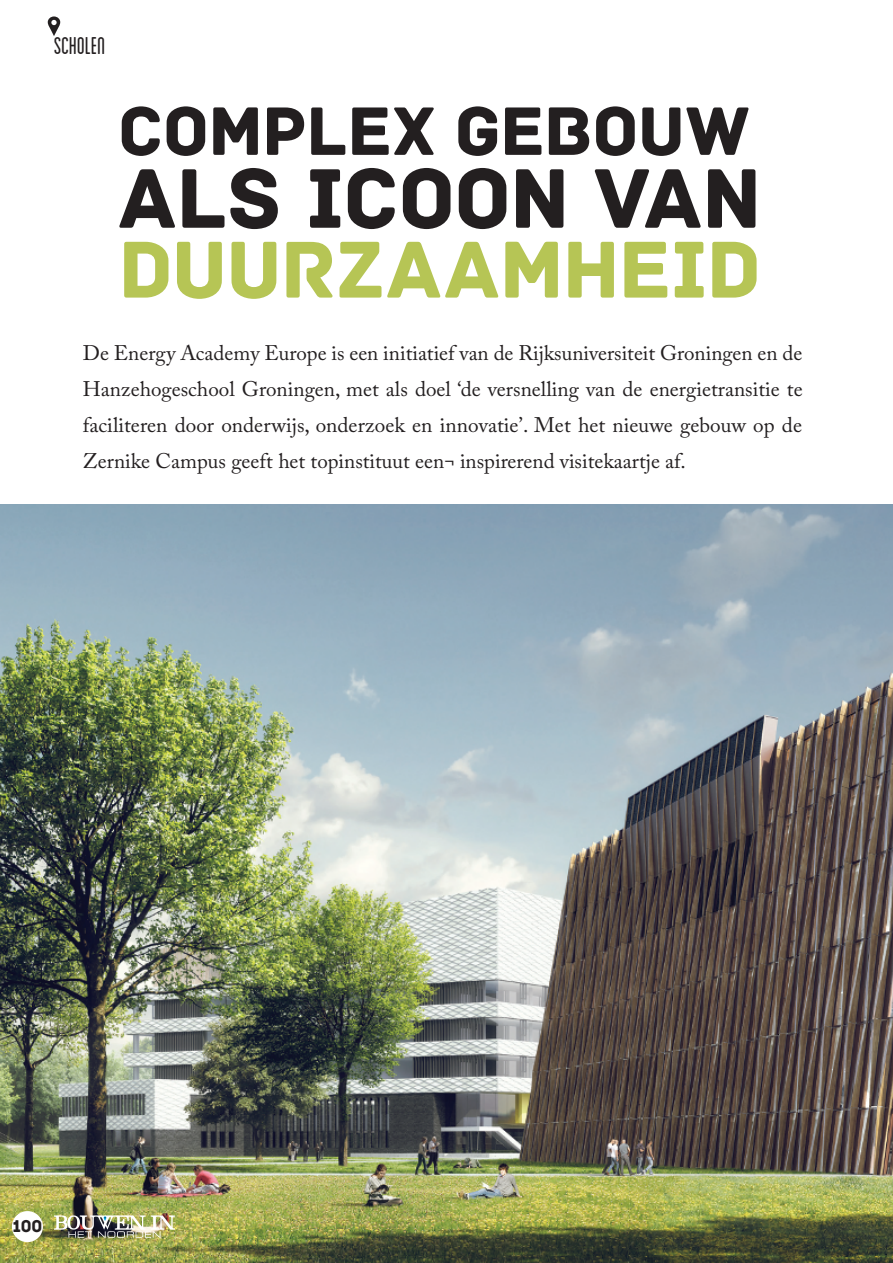
<style>
.page{position:relative;width:893px;height:1263px;background:#fff}
.page>*{position:absolute;margin:0;border:0;box-sizing:border-box;transform-origin:0 0}
.t1{font:88.8px "Archive";letter-spacing:-.015em;color:#231f20}
.Article_Title_02{font:84.75px "Archive";letter-spacing:-.02em;color:#b6c555}
.t2{font:72px "Archive";letter-spacing:-.015em;color:#231f20}
.t3{font:condensed 25.5px "Blanch";color:#231f20}
.Article_Intro{font:21px/36px "Adobe Caslon Pro";color:#231f20;text-align:justify}
.t4{font:18px "Archive";color:#231f20}
</style>
<div class="page">
<img style="left:0;top:504px;width:893px;height:759px">
<svg style="left:48px;top:16px;width:12px;height:20px"></svg>
<svg style="left:51px;top:20px;width:6px;height:5px"></svg>
<img style="left:54px;top:1215px;width:121px;height:23px">
<div style="left:12px;top:1211px;width:31px;height:31px;background:#fff;border-radius:50%"></div>
<p class="t3" style="left:54px;top:32px;width:53px">SCHOLEN</p>
<p class="t2" style="left:118px;top:89px;width:634px">COMPLEX GEBOUW</p>
<p class="t1" style="left:118px;top:146px;width:646px">ALS ICOON VAN</p>
<p class="Article_Title_02" style="left:118px;top:220px;width:645px">DUURZAAMHEID</p>
<p class="Article_Intro" style="left:83px;top:335px;width:721px">De Energy Academy Europe is een initiatief van de Rijksuniversiteit Groningen en de Hanzehogeschool Groningen, met als doel ‘de versnelling van de energietransitie te faciliteren door onderwijs, onderzoek en innovatie’. Met het nieuwe gebouw op de Zernike Campus geeft het topinstituut een¬ inspirerend visitekaartje af.</p>
<p class="t4" style="left:13px;top:1216px;width:31px">100</p>
</div>
